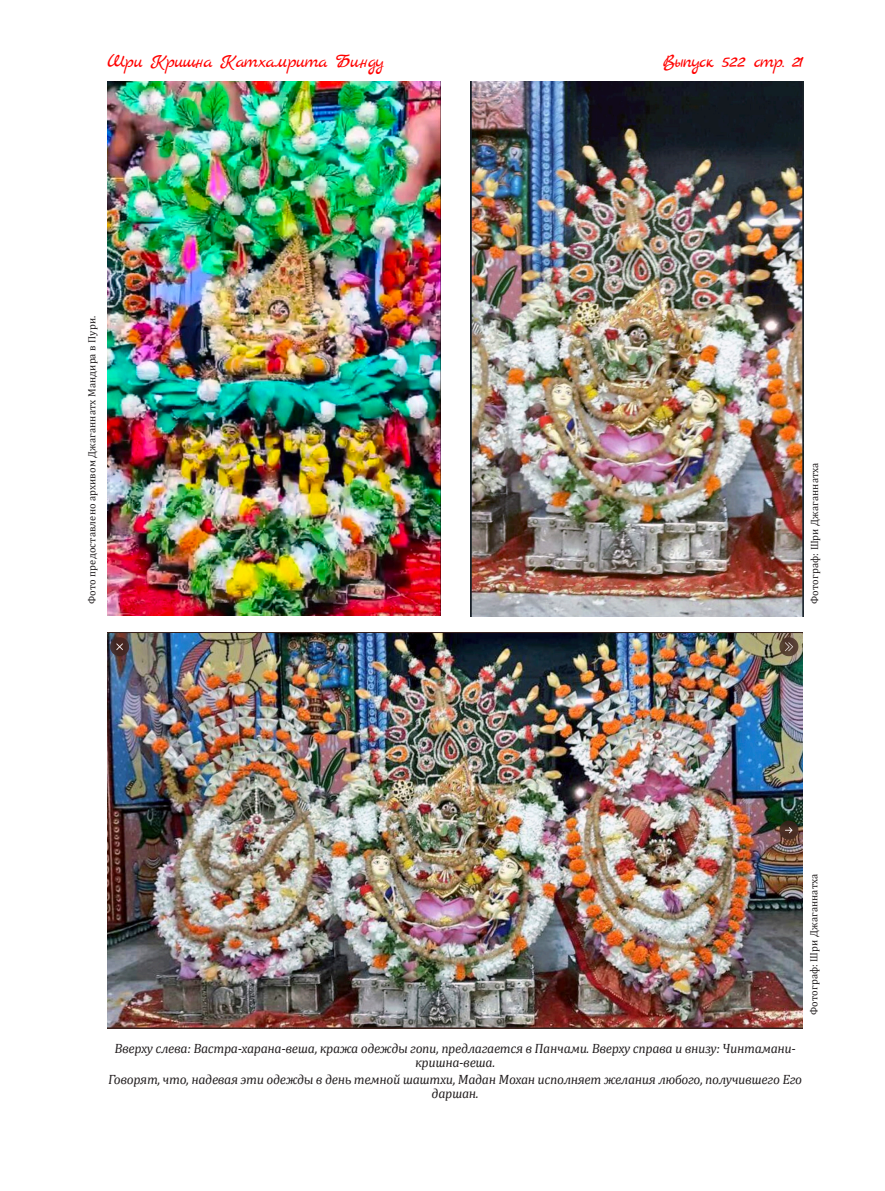
<style>
.page{position:relative;width:885px;height:1191px;background:#fff}
.page>*{position:absolute;margin:0;border:0;box-sizing:border-box;transform-origin:0 0}
.t1{font:19.5px "Marck Script";letter-spacing:-.05em;color:#ff0200}
.t2{font:italic 13.5px/13.5px "Cambria";letter-spacing:-.02em;color:#231f20;text-align:center}
.Artists_Credits{font:10.5px "Cambria";letter-spacing:.01em;color:#231f20}
</style>
<div class="page">
<img style="left:470px;top:81px;width:333px;height:535px">
<img style="left:107px;top:632px;width:695px;height:397px">
<img style="left:107px;top:81px;width:334px;height:535px">
<h1 class="t1" style="left:108px;top:50px;width:280px">Шри Кришна Катхамрита Бинду</h1>
<h1 class="t1" style="left:662px;top:50px;width:145px">Выпуск 522 стр. 21</h1>
<p class="Artists_Credits" style="left:86px;top:604px;width:289px;rotate:-90deg">Фото предоставлено архивом Джаганнатх Мандира в Пури.</p>
<p class="Artists_Credits" style="left:808px;top:604px;width:143px;rotate:-90deg">Фотограф: Шри Джаганнатха</p>
<p class="Artists_Credits" style="left:807px;top:1015px;width:143px;rotate:-90deg">Фотограф: Шри Джаганнатха</p>
<p class="t2" style="left:115px;top:1041px;width:684px">Вверху слева: Вастра-харана-веша, кража одежды гопи, предлагается в Панчами. Вверху справа и внизу: Чинтамани&shy;кришна-веша.</p>
<p class="t2" style="left:108px;top:1072px;width:697px">Говорят, что, надевая эти одежды в день темной шаштхи, Мадан Мохан исполняет желания любого, получившего Его даршан.</p>
</div>
